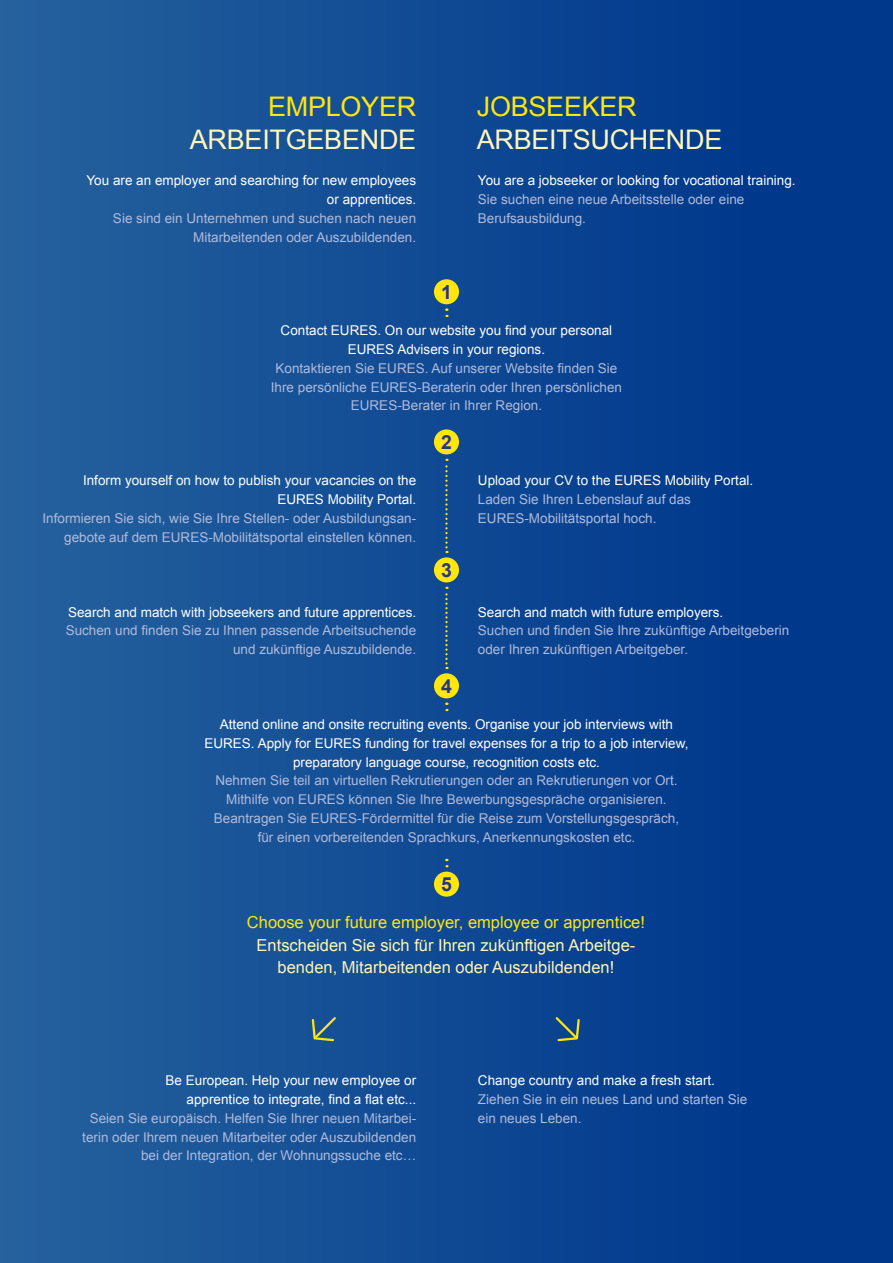
<style>
.page{position:relative;width:893px;height:1263px;background:#fff}
.page>*{position:absolute;margin:0;border:0;box-sizing:border-box;transform-origin:0 0}
.t1{font:27px "Arial";letter-spacing:-.01em;color:#fff5ba}
.t2{font:27px "Arial";letter-spacing:-.01em;color:#ffe70b}
.t3{font:700 19.5px "Arial";color:#28348b}
.t4{font:16.5px/22.5px "Arial";color:#fff5ba;text-align:center}
.t5{font:16.5px "Arial";color:#ffe70b}
.t6{font:13.5px/18.8px "Arial";color:#afbada;text-align:right}
.t7{font:13.5px/18.8px "Arial";color:#fff;text-align:right}
</style>
<div class="page">
<div style="left:0;top:0;width:893px;height:1263px;background:linear-gradient(to right,#25619d,#00328a)"></div>
<svg style="left:310px;top:1015px;width:28px;height:27px"></svg>
<svg style="left:554px;top:1015px;width:27px;height:27px"></svg>
<div style="left:434px;top:279px;width:25px;height:25px;background:#ffe70b;border-radius:50%"></div>
<div style="left:434px;top:429px;width:25px;height:25px;background:#ffe70b;border-radius:50%"></div>
<div style="left:434px;top:557px;width:25px;height:25px;background:#ffe70b;border-radius:50%"></div>
<div style="left:434px;top:673px;width:25px;height:25px;background:#ffe70b;border-radius:50%"></div>
<div style="left:434px;top:872px;width:25px;height:25px;background:#ffe70b;border-radius:50%"></div>
<svg style="left:445px;top:459px;width:3px;height:94px"></svg>
<svg style="left:445px;top:309px;width:3px;height:8px"></svg>
<svg style="left:445px;top:703px;width:3px;height:8px"></svg>
<svg style="left:445px;top:859px;width:3px;height:8px"></svg>
<svg style="left:445px;top:587px;width:3px;height:82px"></svg>
<h1 class="t2" style="left:268px;top:89px;width:150px">EMPLOYER</h1>
<h1 class="t1" style="left:190px;top:122px;width:228px">ARBEITGEBENDE</h1>
<p class="t7" style="left:87px;top:171px;width:331px">You are an employer and searching for new employees or apprentices.</p>
<p class="t6" style="left:113px;top:209px;width:305px">Sie sind ein Unternehmen und suchen nach neuen<br>Mitarbeitenden oder Auszubildenden.</p>
<h1 class="t3" style="left:441px;top:279px;width:12px">1</h1>
<h1 class="t2" style="left:477px;top:89px;width:161px">JOBSEEKER</h1>
<h1 class="t1" style="left:477px;top:122px;width:247px">ARBEITSUCHENDE</h1>
<p class="t7" style="left:478px;top:171px;width:319px">You are a jobseeker or looking for vocational training.</p>
<p class="t6" style="left:478px;top:190px;width:268px;text-align:left">Sie suchen eine neue Arbeitsstelle oder eine<br>Berufsausbildung.</p>
<p class="t7" style="left:281px;top:321px;width:333px;text-align:center">Contact EURES. On our website you find your personal<br>EURES Advisers in your regions.</p>
<p class="t6" style="left:271px;top:359px;width:353px;text-align:center">Kontaktieren Sie EURES. Auf unserer Website finden Sie<br>Ihre persönliche EURES-Beraterin oder Ihren persönlichen<br>EURES-Berater in Ihrer Region.</p>
<p class="t7" style="left:83px;top:471px;width:335px">Inform yourself on how to publish your vacancies on the<br>EURES Mobility Portal.</p>
<p class="t6" style="left:43px;top:509px;width:375px">Informieren Sie sich, wie Sie Ihre Stellen- oder Ausbildungsan&shy;gebote auf dem EURES-Mobilitätsportal einstellen können.</p>
<p class="t7" style="left:68px;top:603px;width:350px">Search and match with jobseekers and future apprentices.</p>
<p class="t6" style="left:66px;top:621px;width:352px">Suchen und finden Sie zu Ihnen passende Arbeitsuchende und zukünftige Auszubildende.</p>
<h1 class="t3" style="left:441px;top:429px;width:12px">2</h1>
<h1 class="t3" style="left:441px;top:557px;width:12px">3</h1>
<h1 class="t3" style="left:441px;top:673px;width:12px">4</h1>
<p class="t7" style="left:478px;top:471px;width:277px">Upload your CV to the EURES Mobility Portal.</p>
<p class="t6" style="left:478px;top:490px;width:215px;text-align:left">Laden Sie Ihren Lebenslauf auf das<br>EURES-Mobilitätsportal hoch.</p>
<p class="t7" style="left:478px;top:603px;width:247px">Search and match with future employers.</p>
<p class="t6" style="left:478px;top:621px;width:313px;text-align:left">Suchen und finden Sie Ihre zukünftige Arbeitgeberin oder Ihren zukünftigen Arbeitgeber.</p>
<p class="t7" style="left:204px;top:715px;width:485px;text-align:center">Attend online and onsite recruiting events. Organise your job interviews with<br>EURES. Apply for EURES funding for travel expenses for a trip to a job interview, preparatory language course, recognition costs etc.</p>
<p class="t6" style="left:214px;top:771px;width:467px;text-align:center">Nehmen Sie teil an virtuellen Rekrutierungen oder an Rekrutierungen vor Ort.<br>Mithilfe von EURES können Sie Ihre Bewerbungsgespräche organisieren.<br>Beantragen Sie EURES-Fördermittel für die Reise zum Vorstellungsgespräch, für einen vorbereitenden Sprachkurs, Anerkennungskosten etc.</p>
<h1 class="t3" style="left:441px;top:871px;width:12px">5</h1>
<p class="t5" style="left:247px;top:911px;width:400px">Choose your future employer, employee or apprentice!</p>
<p class="t4" style="left:257px;top:934px;width:380px">Entscheiden Sie sich für Ihren zukünftigen Arbeitge&shy;benden, Mitarbeitenden oder Auszubildenden!</p>
<p class="t7" style="left:166px;top:1071px;width:252px">Be European. Help your new employee or apprentice to integrate, find a flat etc...</p>
<p class="t6" style="left:82px;top:1109px;width:335px">Seien Sie europäisch. Helfen Sie Ihrer neuen Mitarbei&shy;terin oder Ihrem neuen Mitarbeiter oder Auszubildenden bei der Integration, der Wohnungssuche etc…</p>
<p class="t7" style="left:478px;top:1071px;width:239px">Change country and make a fresh start.</p>
<p class="t6" style="left:478px;top:1090px;width:271px;text-align:left">Ziehen Sie in ein neues Land und starten Sie ein neues Leben.</p>
</div>
